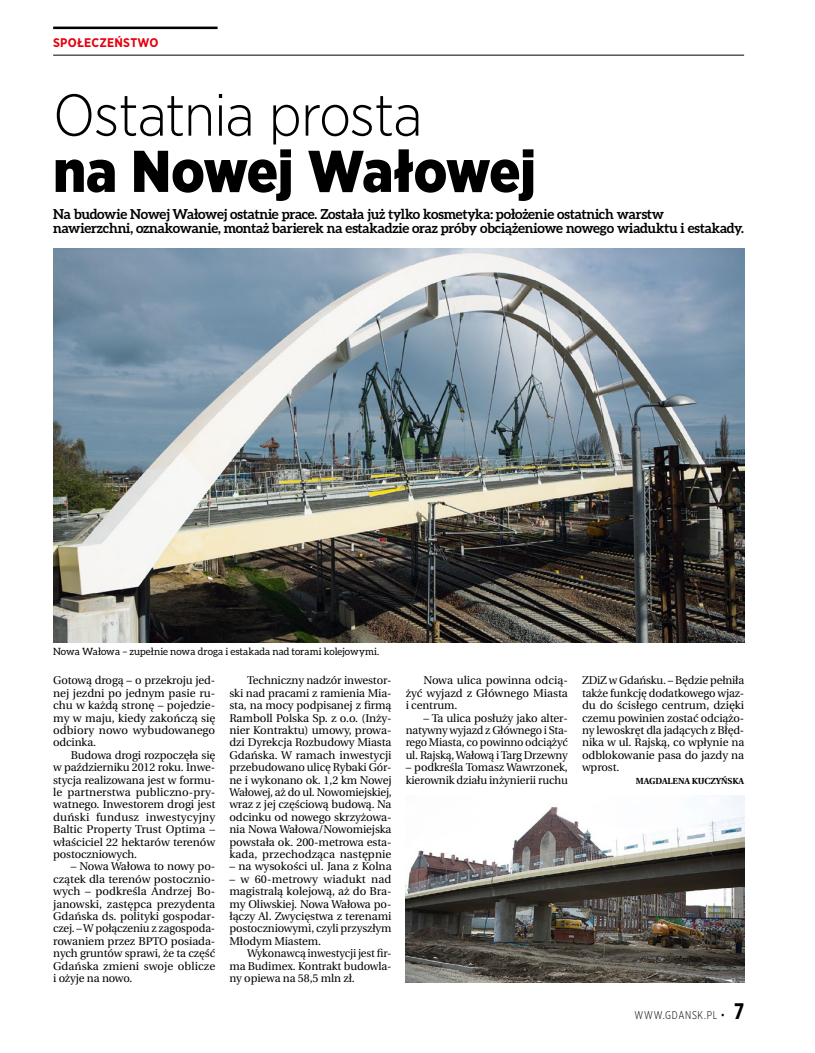
<style>
.page{position:relative;width:815px;height:1053px;background:#fff}
.page>*{position:absolute;margin:0;border:0;box-sizing:border-box;transform-origin:0 0}
.t1{font:300 58.75px "Gotham Narrow";letter-spacing:-.02em;color:#000}
.t2{font:900 58.75px "Gotham Narrow";letter-spacing:-.005em;color:#000}
.t3{font:700 13.75px/13.8px "Aleo";letter-spacing:-.015em;color:#000}
.t4{font:700 12.5px "Gotham Narrow";letter-spacing:.02em;color:#e3000f}
.t5{font:11.25px/12.4px "Heuristica";letter-spacing:-.01em;color:#000;text-align:justify}
.t6{font:300 11.25px "Gotham X Narrow";letter-spacing:.06em;color:#000}
.t7{font:10px "Aleo";letter-spacing:.005em;color:#000}
.t8{font:700 8.75px "Heuristica";letter-spacing:-.01em;color:#000}
.s1{font-weight:700;font-size:22.5px}
</style>
<div class="page">
<img style="left:53px;top:248px;width:691px;height:394px">
<img style="left:405px;top:795px;width:339px;height:186px">
<hr style="left:53px;top:27px;width:165px;height:2px;background:#000">
<hr style="left:53px;top:55px;width:691px;height:1px;background:#000">
<p class="t4" style="left:53px;top:34px;width:107px">SPOŁECZEŃSTWO</p>
<h1 class="t1" style="left:53px;top:79px;width:371px">Ostatnia prosta</h1>
<h1 class="t2" style="left:53px;top:132px;width:484px">na Nowej Wałowej</h1>
<p class="t3" style="left:53px;top:207px;width:692px">Na budowie Nowej Wałowej ostatnie prace. Została już tylko kosmetyka: położenie ostatnich warstw nawierzchni, oznakowanie, montaż barierek na estakadzie oraz próby obciążeniowe nowego wiaduktu i estakady.</p>
<p class="t7" style="left:53px;top:646px;width:328px">Nowa Wałowa – zupełnie nowa droga i estakada nad torami kolejowymi.</p>
<p class="t5" style="left:53px;top:674px;width:164px">Gotową drogą – o przekroju jed&shy;nej jezdni po jednym pasie ru&shy;chu w każdą stronę – pojedzie&shy;my w maju, kiedy zakończą się odbiory nowo wybudowanego odcinka.</p>
<p class="t5" style="left:53px;top:748px;width:164px;text-indent:18px">Budowa drogi rozpoczęła się w październiku 2012 roku. Inwe&shy;stycja realizowana jest w formu&shy;le partnerstwa publiczno-pry&shy;watnego. Inwestorem drogi jest duński fundusz inwestycyjny Baltic Property Trust Optima – właściciel 22 hektarów terenów postoczniowych.</p>
<p class="t5" style="left:53px;top:860px;width:164px;text-indent:18px">– Nowa Wałowa to nowy po&shy;czątek dla terenów postocznio&shy;wych – podkreśla Andrzej Bo&shy;janowski, zastępca prezydenta Gdańska ds. polityki gospodar&shy;czej. – W połączeniu z zagospoda&shy;rowaniem przez BPTO posiada&shy;nych gruntów sprawi, że ta część Gdańska zmieni swoje oblicze i ożyje na nowo.</p>
<p class="t5" style="left:229px;top:674px;width:164px;text-indent:18px">Techniczny nadzór inwestor&shy;ski nad pracami z ramienia Mia&shy;sta, na mocy podpisanej z firmą Ramboll Polska Sp. z o.o. (Inży&shy;nier Kontraktu) umowy, prowa&shy;dzi Dyrekcja Rozbudowy Miasta Gdańska. W ramach inwestycji przebudowano ulicę Rybaki Gór&shy;ne i wykonano ok. 1,2 km Nowej Wałowej, aż do ul. Nowomiejskiej, wraz z jej częściową budową. Na odcinku od nowego skrzyżowa&shy;nia Nowa Wałowa/Nowomiejska powstała ok. 200-metrowa esta&shy;kada, przechodząca następnie</p>
<p class="t5" style="left:229px;top:860px;width:164px">– na wysokości ul. Jana z Kolna</p>
<p class="t5" style="left:229px;top:872px;width:164px">– w 60-metrowy wiadukt nad magistralą kolejową, aż do Bra&shy;my Oliwskiej. Nowa Wałowa po&shy;łączy Al. Zwycięstwa z terenami postoczniowymi, czyli przyszłym Młodym Miastem.</p>
<p class="t5" style="left:229px;top:947px;width:164px;text-indent:18px">Wykonawcą inwestycji jest fir&shy;ma Budimex. Kontrakt budowla&shy;ny opiewa na 58,5 mln zł.</p>
<p class="t5" style="left:406px;top:674px;width:164px;text-indent:18px">Nowa ulica powinna odcią&shy;żyć wyjazd z Głównego Miasta i centrum.</p>
<p class="t5" style="left:406px;top:711px;width:164px;text-indent:18px">– Ta ulica posłuży jako alter&shy;natywny wyjazd z Głównego i Sta&shy;rego Miasta, co powinno odciążyć ul. Rajską, Wałową i Targ Drzewny</p>
<p class="t5" style="left:406px;top:761px;width:164px">– podkreśla Tomasz Wawrzonek, kierownik działu inżynierii ruchu</p>
<p class="t5" style="left:582px;top:674px;width:164px">ZDiZ w Gdańsku. – Będzie pełniła także funkcję dodatkowego wjaz&shy;du do ścisłego centrum, dzięki czemu powinien zostać odciążo&shy;ny lewoskręt dla jadących z Błęd&shy;nika w ul. Rajską, co wpłynie na odblokowanie pasa do jazdy na wprost.</p>
<p class="t8" style="left:636px;top:773px;width:110px">MAGDALENA KUCZYŃSKA</p>
<p class="t6" style="left:634px;top:1008px;width:111px">WWW.GDANSK.PL • <span class="s1">7</span></p>
</div>
